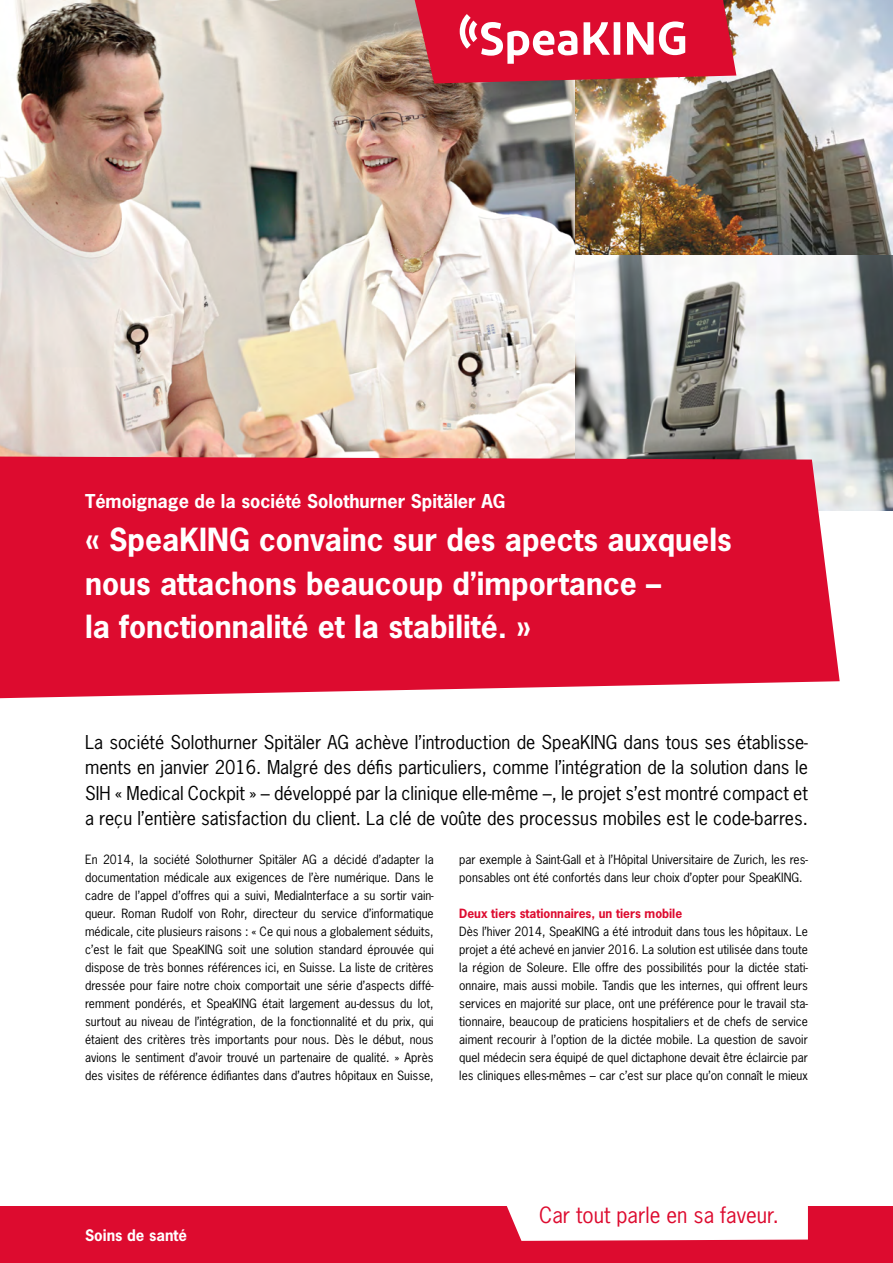
<style>
.page{position:relative;width:893px;height:1263px;background:#fff}
.page>*{position:absolute;margin:0;border:0;box-sizing:border-box;transform-origin:0 0}
.headline_20{font:700 30px/43.5px "News Gothic LT";color:#fff}
.t1{font:21px "News Gothic LT";color:#dd0b2f}
.Subline{font:18px/25.5px "News Gothic LT";color:#000;text-align:justify}
.headline_24_30{font:700 18px "News Gothic LT";color:#fff}
.Zwischenüberschrift{font:700 15px "News Gothic LT";color:#fff}
.Fließtext_normal{font:12px/18px "News Gothic LT";color:#000;text-align:justify}
.Zwischenüberschrift-2{font:700 12px "News Gothic LT";color:#dd0b2f}
</style>
<div class="page">
<img style="left:574px;top:0;width:319px;height:510px">
<img style="left:0;top:0;width:574px;height:456px">
<svg style="left:415px;top:0;width:321px;height:83px;background:#dc3651"></svg>
<div style="left:0;top:456px;width:840px;height:242px;background:#dd0b2f"></div>
<div style="left:0;top:1206px;width:893px;height:57px;background:#dd0b2f"></div>
<div style="left:507px;top:1206px;width:301px;height:35px;background:#fff"></div>
<p class="headline_24_30" style="left:85px;top:489px;width:422px">Témoignage de la société Solothurner Spitäler AG</p>
<p class="headline_20" style="left:85px;top:518px;width:648px">« SpeaKING convainc sur des apects auxquels nous attachons beaucoup d’importance –<br>la fonctionnalité et la stabilité. »</p>
<p class="Subline" style="left:85px;top:729px;width:724px">La société Solothurner Spitäler AG achève l’introduction de SpeaKING dans tous ses établisse&shy;ments en janvier 2016. Malgré des défis particuliers, comme l’intégration de la solution dans le SIH « Medical Cockpit » – développé par la clinique elle-même –, le projet s’est montré compact et a reçu l’entière satisfaction du client. La clé de voûte des processus mobiles est le code-barres.</p>
<p class="Fließtext_normal" style="left:85px;top:850px;width:350px">En 2014, la société Solothurner Spitäler AG a décidé d’adapter la documentation médicale aux exigences de l’ère numérique. Dans le cadre de l’appel d’offres qui a suivi, MediaInterface a su sortir vain&shy;queur. Roman Rudolf von Rohr, directeur du service d’informatique médicale, cite plusieurs raisons : « Ce qui nous a globalement séduits, c’est le fait que SpeaKING soit une solution standard éprouvée qui dispose de très bonnes références ici, en Suisse. La liste de critères dressée pour faire notre choix comportait une série d’aspects diffé&shy;remment pondérés, et SpeaKING était largement au-dessus du lot, surtout au niveau de l’intégration, de la fonctionnalité et du prix, qui étaient des critères très importants pour nous. Dès le début, nous avions le sentiment d’avoir trouvé un partenaire de qualité. » Après des visites de référence édifiantes dans d’autres hôpitaux en Suisse,</p>
<p class="Fließtext_normal" style="left:459px;top:850px;width:350px">par exemple à Saint-Gall et à l’Hôpital Universitaire de Zurich, les res&shy;ponsables ont été confortés dans leur choix d’opter pour SpeaKING.</p>
<p class="Zwischenüberschrift-2" style="left:459px;top:906px;width:224px">Deux tiers stationnaires, un tiers mobile</p>
<p class="Fließtext_normal" style="left:459px;top:922px;width:350px">Dès l’hiver 2014, SpeaKING a été introduit dans tous les hôpitaux. Le projet a été achevé en janvier 2016. La solution est utilisée dans toute la région de Soleure. Elle offre des possibilités pour la dictée stati&shy;onnaire, mais aussi mobile. Tandis que les internes, qui offrent leurs services en majorité sur place, ont une préférence pour le travail sta&shy;tionnaire, beaucoup de praticiens hospitaliers et de chefs de service aiment recourir à l’option de la dictée mobile. La question de savoir quel médecin sera équipé de quel dictaphone devait être éclaircie par les cliniques elles-mêmes – car c’est sur place qu’on connaît le mieux</p>
<p class="Zwischenüberschrift" style="left:85px;top:1225px;width:103px">Soins de santé</p>
<p class="t1" style="left:539px;top:1201px;width:241px">Car tout parle en sa faveur.</p>
</div>
